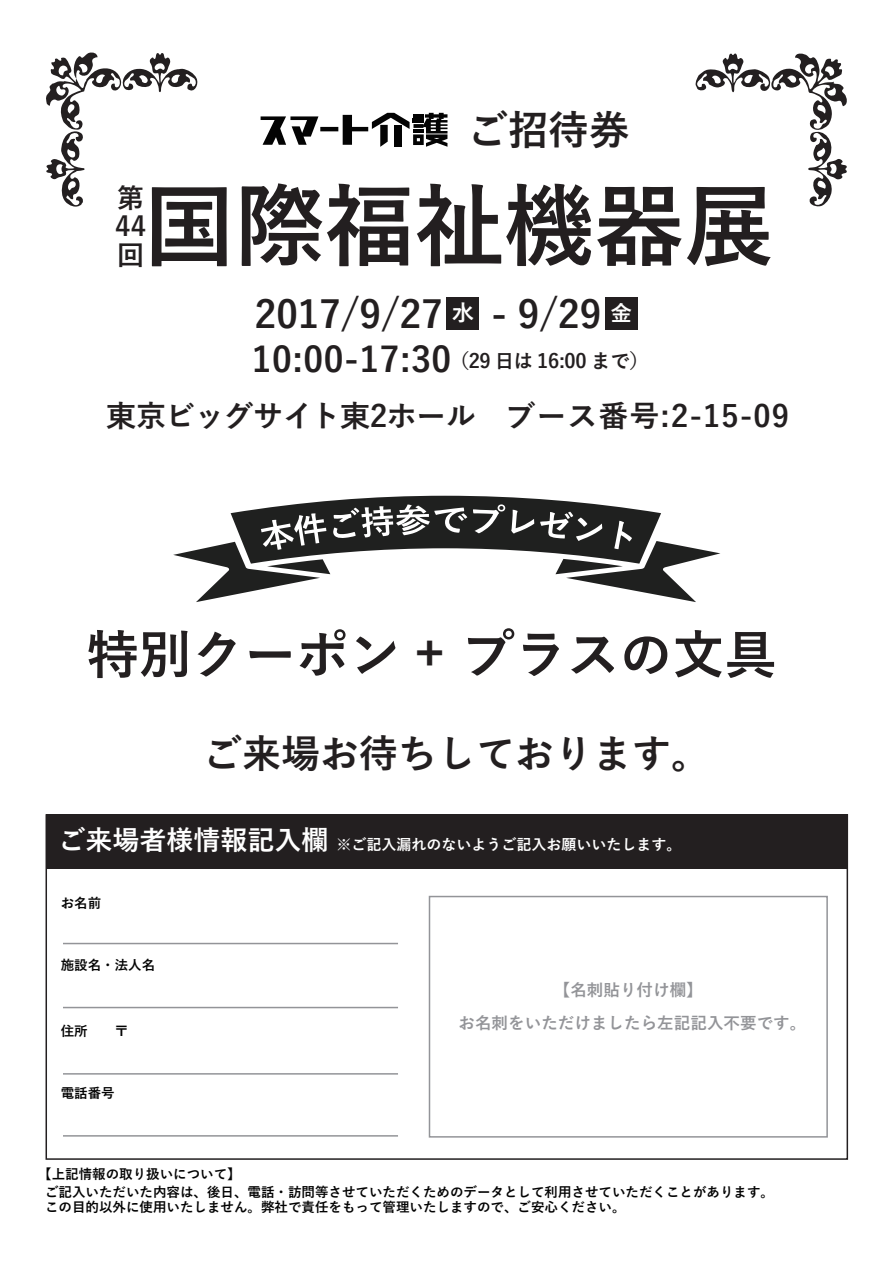
<style>
.page{position:relative;width:893px;height:1263px;background:#fff}
.page>*{position:absolute;margin:0;border:0;box-sizing:border-box;transform-origin:0 0}
.t1{font:700 90px "Yu Gothic";color:#231f20}
.t2{font:700 52.5px "Yu Gothic";color:#231f20}
.t3{font:700 40.5px "Yu Gothic";color:#231f20}
.t4{font:700 39px "Yu Gothic";color:#231f20}
.t5{font:700 37.5px "Yu Gothic";color:#231f20}
.t6{font:700 30px "Yu Gothic";letter-spacing:-.01em;color:#231f20}
.t7{font:700 27px "Yu Gothic";color:#fff}
.t8{font:700 27px/28.5px "Yu Gothic";color:#231f20;text-align:justify}
.t9{font:700 22.5px "Yu Gothic";color:#fff}
.t10{font:700 21px "Yu Gothic";color:#fff}
.t11{font:700 19.5px "Yu Gothic";letter-spacing:-.015em;color:#231f20}
.t12{font:700 16.5px/33px "Yu Gothic";letter-spacing:.005em;color:#939498;text-align:center}
.t13{font:700 15px "Yu Gothic";color:#fff}
.t14{font:700 13.5px/18px "Yu Gothic";color:#030303}
.s1{font-size:34.5px}
.s2{font-family:"Hiragino Kaku W7 90 msp RKSJ H";font-weight:400;font-size:34.5px}
</style>
<div class="page">
<svg style="left:695px;top:53px;width:152px;height:154px"></svg>
<svg style="left:46px;top:52px;width:152px;height:155px"></svg>
<svg style="left:261px;top:116px;width:57px;height:29px"></svg>
<hr style="left:320px;top:127px;width:18px;height:4px;background:#030303">
<svg style="left:343px;top:113px;width:104px;height:34px"></svg>
<div style="left:447px;top:297px;width:32px;height:32px;background:#231f20"></div>
<div style="left:605px;top:297px;width:32px;height:32px;background:#231f20"></div>
<svg style="left:173px;top:496px;width:547px;height:106px"></svg>
<div style="left:46px;top:815px;width:801px;height:54px;background:#231f20"></div>
<div style="left:429px;top:896px;width:399px;height:241px;border:2px solid #939498"></div>
<hr style="left:63px;top:943px;width:335px;height:1px;background:#939498">
<hr style="left:63px;top:1007px;width:335px;height:1px;background:#939498">
<hr style="left:63px;top:1073px;width:335px;height:1px;background:#939498">
<hr style="left:63px;top:1135px;width:335px;height:1px;background:#939498">
<h3 class="t3" style="left:468px;top:107px;width:163px">ご招待券</h3>
<h1 class="t1" style="left:144px;top:175px;width:632px">国際福祉機器展</h1>
<h3 class="t8" style="left:115px;top:184px;width:32px">第44回</h3>
<h3 class="t5" style="left:255px;top:293px;width:385px">2017/9/27　 - 9/29　</h3>
<h3 class="t9" style="left:452px;top:300px;width:24px">水</h3>
<h3 class="t10" style="left:611px;top:302px;width:22px">金</h3>
<h3 class="t11" style="left:252px;top:350px;width:399px"><span class="s1">10:00-17:30</span>（29 日は 16:00 まで）</h3>
<h3 class="t6" style="left:106px;top:399px;width:684px">東京ビッグサイト東2ホール ブース番号:2-15-09</h3>
<h2 class="t2" style="left:86px;top:625px;width:692px">特別クーポン<span class="s2">＋</span>プラスの文具</h2>
<h3 class="t4" style="left:203px;top:731px;width:508px">ご来場お待ちしております。</h3>
<h3 class="t7" style="left:58px;top:825px;width:271px">ご来場者様情報記入欄</h3>
<p class="t13" style="left:336px;top:836px;width:346px">※ご記入漏れのないようご記入お願いいたします。</p>
<p class="t14" style="left:61px;top:895px;width:42px">お名前</p>
<p class="t14" style="left:61px;top:956px;width:96px">施設名・法人名</p>
<p class="t14" style="left:61px;top:1022px;width:69px">住所　　〒</p>
<p class="t12" style="left:458px;top:974px;width:349px">【名刺貼り付け欄】<br>お名刺をいただけましたら左記記入不要です。</p>
<p class="t14" style="left:61px;top:1084px;width:55px">電話番号</p>
<p class="t14" style="left:45px;top:1165px;width:730px;text-indent:-7px">【上記情報の取り扱いについて】<br>ご記入いただいた内容は、後日、電話・訪問等させていただくためのデータとして利用させていただくことがあります。</p>
<p class="t14" style="left:45px;top:1198px;width:582px">この目的以外に使用いたしません。弊社で責任をもって管理いたしますので、ご安心ください。</p>
</div>
